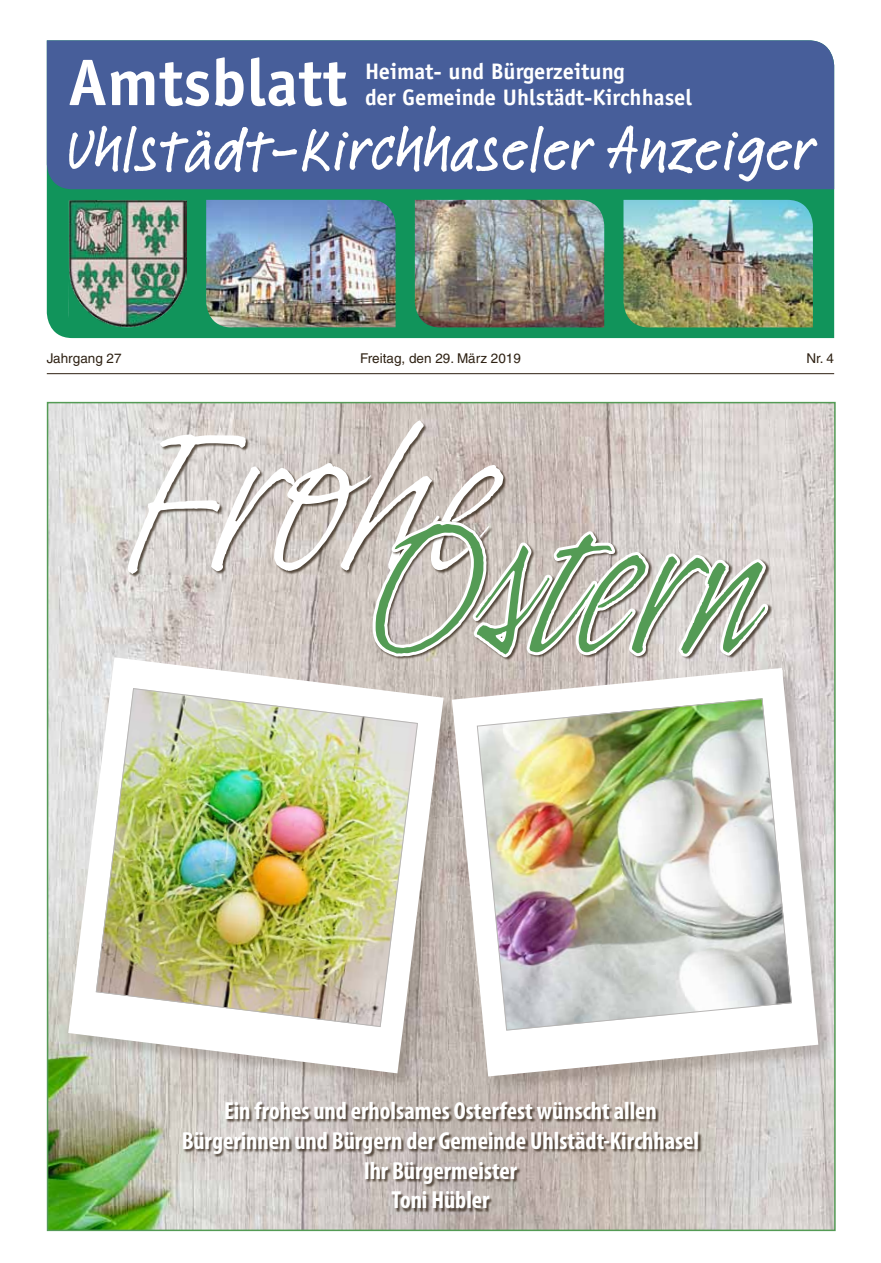
<style>
.page{position:relative;width:881px;height:1263px;background:#fff}
.page>*{position:absolute;margin:0;border:0;box-sizing:border-box;transform-origin:0 0}
.t1{font:186.3px "Indy Italic Plain";letter-spacing:.015em;color:#549b55}
.t2{font:700 66px "Officina Sans LT";color:#fff}
.t3{font:500 63px "Linotype Feltpen";color:#fff}
.t4{font:700 condensed 24.75px/29.7px "Myriad Pro";color:#fff;text-align:center}
.t5{font:700 22.5px/25.7px "Officina Sans LT";color:#fff}
.t6{font:13.5px "Helvetica LT";color:#2e2113}
</style>
<div class="page">
<hr style="left:47px;top:373px;width:786px;height:1px;background:#2e2113">
<div style="left:47px;top:189px;width:786px;height:149px;background:#11945b"></div>
<div style="left:47px;top:40px;width:786px;height:149px;background:#475e9a"></div>
<img style="left:623px;top:200px;width:189px;height:127px">
<img style="left:587px;top:200px;width:17px;height:127px">
<img style="left:206px;top:200px;width:163px;height:127px">
<img style="left:68px;top:200px;width:119px;height:127px">
<img style="left:50px;top:405px;width:782px;height:823px">
<div style="left:183px;top:1103px;width:518px;height:110px;background:#2e2113;opacity:.75"></div>
<div style="left:69px;top:659px;width:391px;height:431px;background:#2e2113;opacity:.2"></div>
<svg style="left:68px;top:657px;width:375px;height:416px"></svg>
<img style="left:96px;top:688px;width:321px;height:339px">
<div style="left:96px;top:688px;width:321px;height:339px;border:1px solid #b8b6b5;border-radius:36px"></div>
<div style="left:453px;top:669px;width:382px;height:424px;background:#2e2113;opacity:.2"></div>
<svg style="left:451px;top:668px;width:367px;height:408px"></svg>
<img style="left:477px;top:698px;width:314px;height:332px">
<div style="left:477px;top:698px;width:314px;height:332px;border:1px solid #b8b6b5;border-radius:28px"></div>
<div style="left:128px;top:421px;width:379px;height:157px;background:#2e2113;opacity:.75"></div>
<div style="left:372px;top:521px;width:400px;height:141px;background:#2e2113;opacity:.75"></div>
<img style="left:369px;top:67px;width:218px;height:593px">
<svg style="left:467px;top:528px;width:304px;height:135px"></svg>
<h2 class="t2" style="left:68px;top:41px;width:280px">Amtsblatt</h2>
<h3 class="t3" style="left:67px;top:106px;width:748px">Uhlstädt-Kirchhaseler Anzeiger</h3>
<p class="t5" style="left:365px;top:59px;width:328px">Heimat- und Bürgerzeitung<br>der Gemeinde Uhlstädt-Kirchhasel</p>
<p class="t6" style="left:47px;top:350px;width:76px">Jahrgang 27</p>
<p class="t6" style="left:360px;top:350px;width:162px">Freitag, den 29. März 2019</p>
<p class="t6" style="left:806px;top:350px;width:29px">Nr. 4</p>
<h1 class="t1" style="left:122px;top:478px;width:641px"><sup>Frohe</sup>Ostern</h1>
<p class="t4" style="left:182px;top:1096px;width:519px">Ein frohes und erholsames Osterfest wünscht allen Bürgerinnen und Bürgern der Gemeinde Uhlstädt-Kirchhasel Ihr Bürgermeister<br>Toni Hübler</p>
</div>
